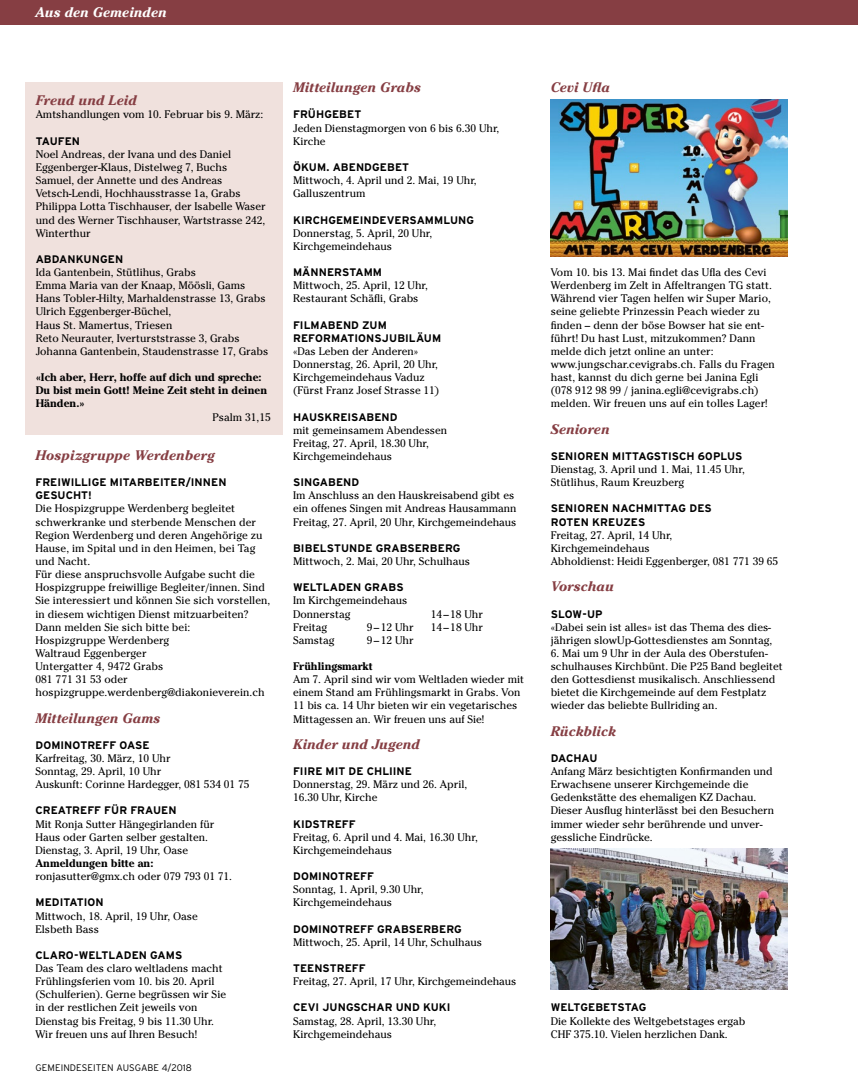
<style>
.page{position:relative;width:858px;height:1092px;background:#fff}
.page>*{position:absolute;margin:0;border:0;box-sizing:border-box;transform-origin:0 0}
.t1{font:italic 700 13.75px "Cheltenham Std";letter-spacing:-.005em;color:#863e43}
.t2{font:italic 700 13.75px "Cheltenham Std";letter-spacing:-.005em;color:#fff}
.t3{font:11px/13.1px "Cheltenham Std";color:#000}
.t4{font:700 11px/13.1px "Interstate";letter-spacing:.005em;color:#000}
.t5{font:700 11px/13.1px "Cheltenham Std";color:#000}
.t6{font:300 9.5px "Interstate";letter-spacing:.01em;color:#000}
</style>
<div class="page">
<div style="left:0;top:0;width:857px;height:25px;background:#863e43"></div>
<div style="left:25px;top:82px;width:258px;height:352px;background:#f0e1dd"></div>
<img style="left:550px;top:848px;width:237px;height:141px">
<img style="left:550px;top:100px;width:237px;height:157px">
<p class="t2" style="left:35px;top:4px;width:133px">Aus den Gemeinden</p>
<p class="t1" style="left:36px;top:92px;width:103px">Freud und Leid</p>
<p class="t3" style="left:36px;top:108px;width:229px">Amtshandlungen vom 10. Februar bis 9. März:</p>
<p class="t4" style="left:36px;top:134px;width:46px">TAUFEN</p>
<p class="t3" style="left:36px;top:147px;width:231px">Noel Andreas, der Ivana und des Daniel Eggenberger-Klaus, Distelweg 7, Buchs Samuel, der Annette und des Andreas Vetsch-Lendi, Hochhausstrasse 1a, Grabs Philippa Lotta Tischhauser, der Isabelle Waser und des Werner Tischhauser, Wartstrasse 242, Winterthur</p>
<p class="t4" style="left:36px;top:252px;width:89px">ABDANKUNGEN</p>
<p class="t3" style="left:36px;top:266px;width:234px">Ida Gantenbein, Stütlihus, Grabs<br>Emma Maria van der Knaap, Möösli, Gams Hans Tobler-Hilty, Marhaldenstrasse 13, Grabs Ulrich Eggenberger-Büchel,<br>Haus St. Mamertus, Triesen<br>Reto Neurauter, Iverturststrasse 3, Grabs Johanna Gantenbein, Staudenstrasse 17, Grabs</p>
<p class="t5" style="left:36px;top:370px;width:233px">«Ich aber, Herr, hoffe auf dich und spreche:<br>Du bist mein Gott! Meine Zeit steht in deinen<br>Händen.»</p>
<p class="t3" style="left:212px;top:410px;width:60px">Psalm 31,15</p>
<p class="t1" style="left:35px;top:447px;width:181px">Hospizgruppe Werdenberg</p>
<p class="t4" style="left:35px;top:475px;width:192px">FREIWILLIGE MITARBEITER/INNEN<br>GESUCHT!</p>
<p class="t3" style="left:35px;top:502px;width:236px">Die Hospizgruppe Werdenberg begleitet schwerkranke und sterbende Menschen der Region Werdenberg und deren Angehörige zu Hause, im Spital und in den Heimen, bei Tag und Nacht.<br>Für diese anspruchsvolle Aufgabe sucht die Hospizgruppe freiwillige Begleiter/innen. Sind Sie interessiert und können Sie sich vorstellen, in diesem wichtigen Dienst mitzuarbeiten?<br>Dann melden Sie sich bitte bei:<br>Hospizgruppe Werdenberg<br>Waltraud Eggenberger<br>Untergatter 4, 9472 Grabs<br>081 771 31 53 oder hospizgruppe.werdenberg@diakonieverein.ch</p>
<p class="t1" style="left:35px;top:709px;width:126px">Mitteilungen Gams</p>
<p class="t4" style="left:35px;top:738px;width:116px">DOMINOTREFF OASE</p>
<p class="t3" style="left:35px;top:751px;width:215px">Karfreitag, 30. März, 10 Uhr<br>Sonntag, 29. April, 10 Uhr<br>Auskunft: Corinne Hardegger, 081 534 01 75</p>
<p class="t4" style="left:35px;top:803px;width:143px">CREATREFF FÜR FRAUEN</p>
<p class="t3" style="left:35px;top:817px;width:180px">Mit Ronja Sutter Hängegirlanden für<br>Haus oder Garten selber gestalten.<br>Dienstag, 3. April, 19 Uhr, Oase</p>
<p class="t5" style="left:35px;top:856px;width:119px">Anmeldungen bitte an:</p>
<p class="t3" style="left:35px;top:869px;width:198px">ronjasutter@gmx.ch oder 079 793 01 71.</p>
<p class="t4" style="left:35px;top:895px;width:70px">MEDITATION</p>
<p class="t3" style="left:35px;top:909px;width:164px">Mittwoch, 18. April, 19 Uhr, Oase<br>Elsbeth Bass</p>
<p class="t4" style="left:35px;top:948px;width:148px">CLARO-WELTLADEN GAMS</p>
<p class="t3" style="left:35px;top:961px;width:192px">Das Team des claro weltladens macht Frühlingsferien vom 10. bis 20. April (Schulferien). Gerne begrüssen wir Sie in der restlichen Zeit jeweils von Dienstag bis Freitag, 9 bis 11.30 Uhr.<br>Wir freuen uns auf Ihren Besuch!</p>
<p class="t6" style="left:35px;top:1061px;width:158px">GEMEINDESEITEN AUSGABE 4/2018</p>
<p class="t1" style="left:293px;top:79px;width:129px">Mitteilungen Grabs</p>
<p class="t4" style="left:293px;top:108px;width:70px">FRÜHGEBET</p>
<p class="t3" style="left:293px;top:121px;width:208px">Jeden Dienstagmorgen von 6 bis 6.30 Uhr,<br>Kirche</p>
<p class="t4" style="left:293px;top:160px;width:117px">ÖKUM. ABENDGEBET</p>
<p class="t3" style="left:293px;top:174px;width:185px">Mittwoch, 4. April und 2. Mai, 19 Uhr,<br>Galluszentrum</p>
<p class="t4" style="left:293px;top:213px;width:183px">KIRCHGEMEINDEVERSAMMLUNG</p>
<p class="t3" style="left:293px;top:226px;width:141px">Donnerstag, 5. April, 20 Uhr,<br>Kirchgemeindehaus</p>
<p class="t4" style="left:293px;top:265px;width:90px">MÄNNERSTAMM</p>
<p class="t3" style="left:293px;top:279px;width:136px">Mittwoch, 25. April, 12 Uhr,<br>Restaurant Schäfli, Grabs</p>
<p class="t4" style="left:293px;top:318px;width:149px">FILMABEND ZUM<br>REFORMATIONSJUBILÄUM</p>
<p class="t3" style="left:293px;top:344px;width:148px">«Das Leben der Anderen»<br>Donnerstag, 26. April, 20 Uhr,<br>Kirchgemeindehaus Vaduz (Fürst Franz Josef Strasse 11)</p>
<p class="t4" style="left:293px;top:410px;width:106px">HAUSKREISABEND</p>
<p class="t3" style="left:293px;top:423px;width:155px">mit gemeinsamem Abendessen<br>Freitag, 27. April, 18.30 Uhr,<br>Kirchgemeindehaus</p>
<p class="t4" style="left:293px;top:475px;width:68px">SINGABEND</p>
<p class="t3" style="left:293px;top:489px;width:225px">Im Anschluss an den Hauskreisabend gibt es ein offenes Singen mit Andreas Hausammann<br>Freitag, 27. April, 20 Uhr, Kirchgemeindehaus</p>
<p class="t4" style="left:293px;top:541px;width:169px">BIBELSTUNDE GRABSERBERG</p>
<p class="t3" style="left:293px;top:554px;width:178px">Mittwoch, 2. Mai, 20 Uhr, Schulhaus</p>
<p class="t4" style="left:293px;top:580px;width:112px">WELTLADEN GRABS</p>
<p class="t3" style="left:293px;top:594px;width:116px">Im Kirchgemeindehaus<br>Donnerstag</p>
<p class="t3" style="left:430px;top:607px;width:54px">14–18 Uhr</p>
<p class="t3" style="left:293px;top:620px;width:36px">Freitag</p>
<p class="t3" style="left:367px;top:620px;width:48px">9–12 Uhr</p>
<p class="t3" style="left:430px;top:620px;width:54px">14–18 Uhr</p>
<p class="t3" style="left:293px;top:633px;width:43px">Samstag</p>
<p class="t3" style="left:367px;top:633px;width:48px">9–12 Uhr</p>
<p class="t5" style="left:293px;top:659px;width:81px">Frühlingsmarkt</p>
<p class="t3" style="left:293px;top:672px;width:232px">Am 7. April sind wir vom Weltladen wieder mit einem Stand am Frühlingsmarkt in Grabs. Von 11 bis ca. 14 Uhr bieten wir ein vegetarisches Mittagessen an. Wir freuen uns auf Sie!</p>
<p class="t1" style="left:293px;top:736px;width:128px">Kinder und Jugend</p>
<p class="t4" style="left:293px;top:764px;width:120px">FIIRE MIT DE CHLIINE</p>
<p class="t3" style="left:293px;top:777px;width:176px">Donnerstag, 29. März und 26. April,<br>16.30 Uhr, Kirche</p>
<p class="t4" style="left:293px;top:817px;width:64px">KIDSTREFF</p>
<p class="t3" style="left:293px;top:830px;width:186px">Freitag, 6. April und 4. Mai, 16.30 Uhr,<br>Kirchgemeindehaus</p>
<p class="t4" style="left:293px;top:869px;width:82px">DOMINOTREFF</p>
<p class="t3" style="left:293px;top:882px;width:132px">Sonntag, 1. April, 9.30 Uhr,<br>Kirchgemeindehaus</p>
<p class="t4" style="left:293px;top:922px;width:170px">DOMINOTREFF GRABSERBERG</p>
<p class="t3" style="left:293px;top:935px;width:190px">Mittwoch, 25. April, 14 Uhr, Schulhaus</p>
<p class="t4" style="left:293px;top:961px;width:74px">TEENSTREFF</p>
<p class="t3" style="left:293px;top:974px;width:225px">Freitag, 27. April, 17 Uhr, Kirchgemeindehaus</p>
<p class="t4" style="left:293px;top:1000px;width:159px">CEVI JUNGSCHAR UND KUKI</p>
<p class="t3" style="left:293px;top:1014px;width:145px">Samstag, 28. April, 13.30 Uhr,<br>Kirchgemeindehaus</p>
<p class="t1" style="left:550px;top:79px;width:61px">Cevi Ufla</p>
<p class="t3" style="left:550px;top:266px;width:225px">Vom 10. bis 13. Mai findet das Ufla des Cevi Werdenberg im Zelt in Affeltrangen TG statt.<br>Während vier Tagen helfen wir Super Mario, seine geliebte Prinzessin Peach wieder zu finden – denn der böse Bowser hat sie ent&shy;führt! Du hast Lust, mitzukommen? Dann melde dich jetzt online an unter: www.jungschar.cevigrabs.ch. Falls du Fragen hast, kannst du dich gerne bei Janina Egli (078 912 98 99 / janina.egli@cevigrabs.ch) melden. Wir freuen uns auf ein tolles Lager!</p>
<p class="t1" style="left:550px;top:421px;width:61px">Senioren</p>
<p class="t4" style="left:550px;top:449px;width:193px">SENIOREN MITTAGSTISCH 60PLUS</p>
<p class="t3" style="left:550px;top:462px;width:196px">Dienstag, 3. April und 1. Mai, 11.45 Uhr,<br>Stütlihus, Raum Kreuzberg</p>
<p class="t4" style="left:550px;top:502px;width:163px">SENIOREN NACHMITTAG DES<br>ROTEN KREUZES</p>
<p class="t3" style="left:550px;top:528px;width:229px">Freitag, 27. April, 14 Uhr,<br>Kirchgemeindehaus<br>Abholdienst: Heidi Eggenberger, 081 771 39 65</p>
<p class="t1" style="left:550px;top:578px;width:65px">Vorschau</p>
<p class="t4" style="left:550px;top:607px;width:53px">SLOW-UP</p>
<p class="t3" style="left:550px;top:620px;width:223px">«Dabei sein ist alles» ist das Thema des dies&shy;jährigen slowUp-Gottesdienstes am Sonntag,</p>
<p class="t3" style="left:550px;top:646px;width:233px">6. Mai um 9 Uhr in der Aula des Oberstufen&shy;schulhauses Kirchbünt. Die P25 Band begleitet den Gottesdienst musikalisch. Anschliessend bietet die Kirchgemeinde auf dem Festplatz wieder das beliebte Bullriding an.</p>
<p class="t1" style="left:550px;top:722px;width:67px">Rückblick</p>
<p class="t4" style="left:550px;top:751px;width:48px">DACHAU</p>
<p class="t3" style="left:550px;top:764px;width:225px">Anfang März besichtigten Konfirmanden und Erwachsene unserer Kirchgemeinde die Gedenkstätte des ehemaligen KZ Dachau.<br>Dieser Ausflug hinterlässt bei den Besuchern immer wieder sehr berührende und unver&shy;gessliche Eindrücke.</p>
<p class="t4" style="left:550px;top:1000px;width:97px">WELTGEBETSTAG</p>
<p class="t3" style="left:550px;top:1014px;width:196px">Die Kollekte des Weltgebetstages ergab<br>CHF 375.10. Vielen herzlichen Dank.</p>
</div>
